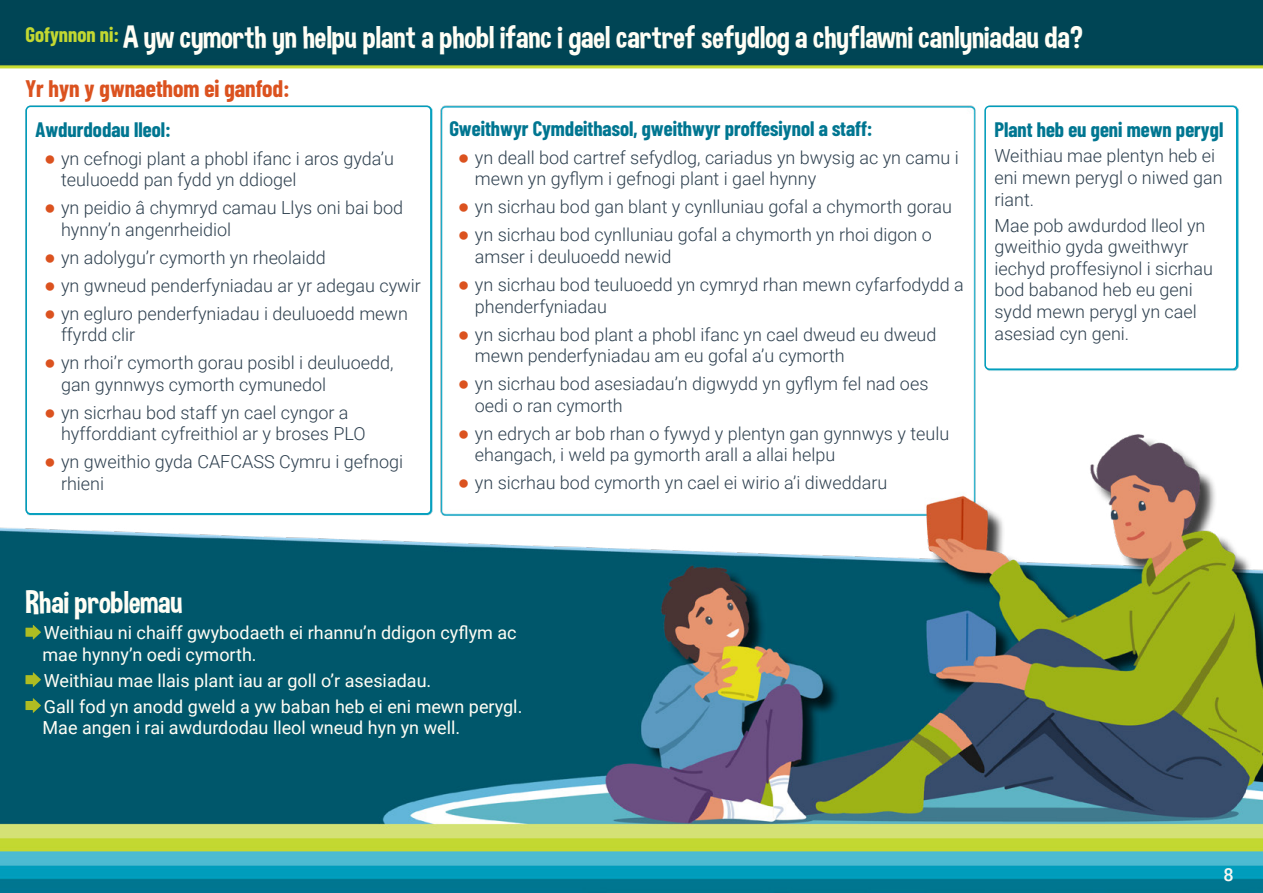
<style>
.page{position:relative;width:1263px;height:893px;background:#fff}
.page>*{position:absolute;margin:0;border:0;box-sizing:border-box;transform-origin:0 0}
.t1{font:31.5px "Dimbo";color:#fffef5}
.t2{font:700 24px "Barlow Condensed";color:#db521f}
.t3{font:700 21px "Barlow Condensed";color:#007691}
.t4{font:300 18px/21.6px "Roboto";color:#2e404f}
.t5{font:18px/21.6px "Roboto";color:#fffef5}
.t6{font:500 18px "Roboto";color:#f9f8f3}
.s1{font-family:"Arial";font-weight:700;font-size:19.5px;color:#db521f}
</style>
<div class="page">
<img style="left:0;top:0;width:1263px;height:893px">
<div style="left:985px;top:106px;width:252px;height:263px;background:#fff;border-radius:4px"></div>
<div style="left:984px;top:106px;width:253px;height:264px;border:2px solid #009ebd;border-radius:4px"></div>
<div style="left:26px;top:106px;width:405px;height:408px;background:#fff;border-radius:4px"></div>
<div style="left:25px;top:106px;width:407px;height:408px;border:2px solid #009ebd;border-radius:4px"></div>
<svg style="left:26px;top:625px;width:15px;height:15px"></svg>
<svg style="left:26px;top:672px;width:15px;height:15px"></svg>
<svg style="left:26px;top:698px;width:15px;height:15px"></svg>
<p class="t1" style="left:26px;top:18px;width:1059px"><sup>Gofynnon</sup> <sup>ni:</sup> A yw cymorth yn helpu plant a phobl ifanc i gael cartref sefydlog a chyflawni canlyniadau da?</p>
<p class="t2" style="left:26px;top:71px;width:266px">Yr hyn y gwnaethom ei ganfod:</p>
<p class="t3" style="left:36px;top:114px;width:137px">Awdurdodau lleol:</p>
<p class="t4" style="left:61px;top:147px;width:334px;text-indent:-17px"><span class="s1">●</span> yn cefnogi plant a phobl ifanc i aros gyda’u teuluoedd pan fydd yn ddiogel</p>
<p class="t4" style="left:61px;top:196px;width:344px;text-indent:-17px"><span class="s1">●</span> yn peidio â chymryd camau Llys oni bai bod hynny’n angenrheidiol</p>
<p class="t4" style="left:44px;top:246px;width:283px"><span class="s1">●</span> yn adolygu’r cymorth yn rheolaidd</p>
<p class="t4" style="left:44px;top:274px;width:378px"><span class="s1">●</span> yn gwneud penderfyniadau ar yr adegau cywir</p>
<p class="t4" style="left:61px;top:302px;width:348px;text-indent:-17px"><span class="s1">●</span> yn egluro penderfyniadau i deuluoedd mewn ffyrdd clir</p>
<p class="t4" style="left:61px;top:351px;width:334px;text-indent:-17px"><span class="s1">●</span> yn rhoi’r cymorth gorau posibl i deuluoedd, gan gynnwys cymorth cymunedol</p>
<p class="t4" style="left:61px;top:401px;width:306px;text-indent:-17px"><span class="s1">●</span> yn sicrhau bod staff yn cael cyngor a hyfforddiant cyfreithiol ar y broses PLO</p>
<p class="t4" style="left:61px;top:451px;width:344px;text-indent:-17px"><span class="s1">●</span> yn gweithio gyda CAFCASS Cymru i gefnogi rhieni</p>
<p class="t3" style="left:449px;top:113px;width:425px">Gweithwyr Cymdeithasol, gweithwyr proffesiynol a staff:</p>
<p class="t4" style="left:475px;top:146px;width:485px;text-indent:-17px"><span class="s1">●</span> yn deall bod cartref sefydlog, cariadus yn bwysig ac yn camu i mewn yn gyflym i gefnogi plant i gael hynny</p>
<p class="t4" style="left:458px;top:196px;width:496px"><span class="s1">●</span> yn sicrhau bod gan blant y cynlluniau gofal a chymorth gorau</p>
<p class="t4" style="left:475px;top:224px;width:459px;text-indent:-17px"><span class="s1">●</span> yn sicrhau bod cynlluniau gofal a chymorth yn rhoi digon o amser i deuluoedd newid</p>
<p class="t4" style="left:475px;top:273px;width:490px;text-indent:-17px"><span class="s1">●</span> yn sicrhau bod teuluoedd yn cymryd rhan mewn cyfarfodydd a phenderfyniadau</p>
<p class="t4" style="left:475px;top:323px;width:463px;text-indent:-17px"><span class="s1">●</span> yn sicrhau bod plant a phobl ifanc yn cael dweud eu dweud mewn penderfyniadau am eu gofal a’u cymorth</p>
<p class="t4" style="left:475px;top:372px;width:455px;text-indent:-17px"><span class="s1">●</span> yn sicrhau bod asesiadau’n digwydd yn gyflym fel nad oes oedi o ran cymorth</p>
<p class="t4" style="left:475px;top:422px;width:476px;text-indent:-17px"><span class="s1">●</span> yn edrych ar bob rhan o fywyd y plentyn gan gynnwys y teulu ehangach, i weld pa gymorth arall a allai helpu</p>
<p class="t4" style="left:458px;top:471px;width:431px"><span class="s1">●</span> yn sicrhau bod cymorth yn cael ei wirio a’i diweddaru</p>
<p class="t3" style="left:994px;top:114px;width:230px">Plant heb eu geni mewn perygl</p>
<p class="t4" style="left:994px;top:145px;width:230px">Weithiau mae plentyn heb ei eni mewn perygl o niwed gan riant.</p>
<p class="t4" style="left:994px;top:214px;width:220px">Mae pob awdurdod lleol yn gweithio gyda gweithwyr iechyd proffesiynol i sicrhau bod babanod heb eu geni sydd mewn perygl yn cael asesiad cyn geni.</p>
<p class="t1" style="left:26px;top:583px;width:158px">Rhai problemau</p>
<p class="t5" style="left:43px;top:622px;width:476px">Weithiau ni chaiff gwybodaeth ei rhannu’n ddigon cyflym ac mae hynny’n oedi cymorth.</p>
<p class="t5" style="left:44px;top:669px;width:389px">Weithiau mae llais plant iau ar goll o’r asesiadau.</p>
<p class="t5" style="left:43px;top:695px;width:481px">Gall fod yn anodd gweld a yw baban heb ei eni mewn perygl.<br>Mae angen i rai awdurdodau lleol wneud hyn yn well.</p>
<p class="t6" style="left:1223px;top:862px;width:12px">8</p>
</div>
